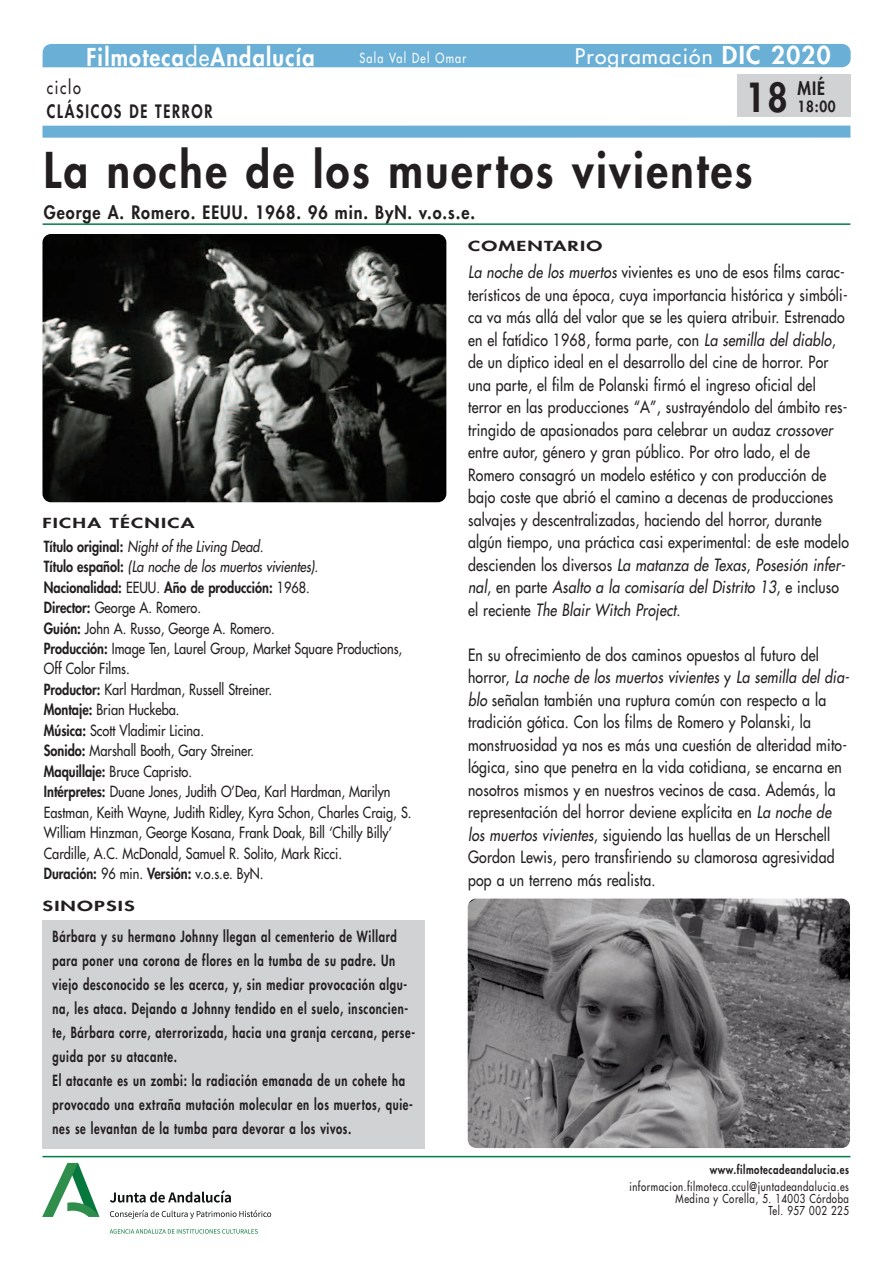
<style>
.page{position:relative;width:893px;height:1263px;background:#fff}
.page>*{position:absolute;margin:0;border:0;box-sizing:border-box;transform-origin:0 0}
.t1{font:800 48px "Futura LT";letter-spacing:.06em;color:#231f20;scale:.9 1}
.t2{font:800 39px "Futura LT";color:#231f20;scale:.9 1}
.t3{font:800 24px "Futura LT";letter-spacing:.06em;color:#fff;scale:.9 1}
.t4{font:21px "Futura LT";letter-spacing:.06em;color:#fff}
.t5{font:800 18px "Futura LT";letter-spacing:.06em;color:#231f20;scale:.9 1}
.t6{font:800 18px "Futura LT";letter-spacing:.115em;color:#231f20;scale:.8 1}
.t7{font:18px "Futura LT";letter-spacing:.115em;color:#231f20;scale:.8 1}
.t8{font:16.5px/22.5px "Futura LT";letter-spacing:.015em;color:#231f20;scale:.85 1}
.t9{font:15px/20.4px "Futura LT";color:#231f20;scale:.85 1}
.t10{font:800 15px/24px "Futura LT";letter-spacing:.06em;color:#231f20;scale:.75 1}
.t11{font:800 15px "Futura LT";letter-spacing:.06em;color:#231f20;scale:.9 1}
.t12{font:800 13.5px "Futura LT";letter-spacing:.06em;color:#231f20;scale:1.5 1}
.t13{font:13.5px "Futura LT";letter-spacing:.115em;color:#fff;scale:.8 1}
.t14{font:12px/12px "Futura LT";letter-spacing:.06em;color:#231f20;text-align:right;scale:.8 1}
.t15{font:800 12px "Futura LT";letter-spacing:.06em;color:#231f20;scale:.8 1}
.s1{font-weight:400}
.s2{font-weight:800;font-size:24px}
.s3{font-weight:800}
.s4{font-style:italic}
</style>
<div class="page">
<img style="left:42px;top:234px;width:404px;height:268px;border-radius:9px">
<div style="left:43px;top:44px;width:808px;height:23px;background:#6aafd6"></div>
<div style="left:43px;top:126px;width:807px;height:12px;background:#6aafd6"></div>
<div style="left:43px;top:920px;width:382px;height:228px;background:#d1d2d4"></div>
<hr style="left:43px;top:223px;width:807px;height:2px;background:#007d43">
<hr style="left:43px;top:1156px;width:807px;height:1px;background:#007d43">
<div style="left:737px;top:74px;width:113px;height:43px;background:#d1d2d4"></div>
<img style="left:43px;top:1162px;width:229px;height:72px">
<img style="left:468px;top:898px;width:382px;height:250px;border-radius:9px">
<h3 class="t3" style="left:86px;top:42px;width:255px">Filmoteca<span class="s1">de</span>Andalucía</h3>
<p class="t4" style="left:575px;top:43px;width:257px">Programación <span class="s2">DIC 2020</span></p>
<p class="t13" style="left:359px;top:49px;width:135px">Sala Val Del Omar</p>
<p class="t7" style="left:47px;top:76px;width:44px">ciclo</p>
<p class="t6" style="left:47px;top:100px;width:208px">CláSICOS DE TERROR</p>
<h2 class="t2" style="left:745px;top:71px;width:49px">18</h2>
<h1 class="t1" style="left:44px;top:138px;width:789px">la noche de los muertos vivientes</h1>
<p class="t5" style="left:44px;top:201px;width:481px">George A. Romero. EEUU. 1968. 96 min. ByN. v.o.s.e.</p>
<p class="t12" style="left:468px;top:237px;width:91px">COMENTARIO</p>
<p class="t5" style="left:797px;top:77px;width:32px">MIÉ</p>
<p class="t11" style="left:797px;top:96px;width:44px">18:00</p>
<p class="t12" style="left:42px;top:514px;width:103px">FICHA TÉCNICA</p>
<p class="t9" style="left:44px;top:536px;width:434px"><span class="s3">Título original:</span> <span class="s4">Night of the Living Dead.<br></span><span class="s3">Título español:</span> <span class="s4">(La noche de los muertos vivientes).<br></span><span class="s3">Nacionalidad:</span> EEUU. <span class="s3">Año de producción:</span> 1968.<br><span class="s3">Director:</span> George A. Romero.<br><span class="s3">Guión:</span> John A. Russo, George A. Romero.<br><span class="s3">Producción:</span> Image Ten, Laurel Group, Market Square Productions, Off Color Films.<br><span class="s3">Productor:</span> Karl Hardman, Russell Streiner.<br><span class="s3">Montaje:</span> Brian Huckeba.<br><span class="s3">Música:</span> Scott Vladimir Licina.<br><span class="s3">Sonido:</span> Marshall Booth, Gary Streiner.<br><span class="s3">Maquillaje:</span> Bruce Capristo.<br><span class="s3">Intérpretes:</span> Duane Jones, Judith O’Dea, Karl Hardman, Marilyn Eastman, Keith Wayne, Judith Ridley, Kyra Schon, Charles Craig, S.<br>William Hinzman, George Kosana, Frank Doak, Bill ‘Chilly Billy’ Cardille, A.C. McDonald, Samuel R. Solito, Mark Ricci.<br><span class="s3">Duración:</span> 96 min. <span class="s3">Versión:</span> v.o.s.e. ByN.</p>
<p class="t12" style="left:43px;top:897px;width:63px">SINOPSIS</p>
<p class="t10" style="left:53px;top:925px;width:485px">Bárbara y su hermano Johnny llegan al cementerio de Willard para poner una corona de flores en la tumba de su padre. Un viejo desconocido se les acerca, y, sin mediar provocación algu&shy;na, les ataca. Dejando a Johnny tendido en el suelo, insconcien&shy;te, Bárbara corre, aterrorizada, hacia una granja cercana, perse&shy;guida por su atacante.<br>El atacante es un zombi: la radiación emanada de un cohete ha provocado una extraña mutación molecular en los muertos, quie&shy;nes se levantan de la tumba para devorar a los vivos.</p>
<p class="t8" style="left:468px;top:261px;width:450px"><span class="s4">La noche de los muertos</span> vivientes es uno de esos films carac&shy;terísticos de una época, cuya importancia histórica y simbóli&shy;ca va más allá del valor que se les quiera atribuir. Estrenado en el fatídico 1968, forma parte, con <span class="s4">La semilla del diablo</span>, de un díptico ideal en el desarrollo del cine de horror. Por una parte, el film de Polanski firmó el ingreso oficial del terror en las producciones “A”, sustrayéndolo del ámbito res&shy;tringido de apasionados para celebrar un audaz <span class="s4">crossover </span>entre autor, género y gran público. Por otro lado, el de Romero consagró un modelo estético y con producción de bajo coste que abrió el camino a decenas de producciones salvajes y descentralizadas, haciendo del horror, durante algún tiempo, una práctica casi experimental: de este modelo descienden los diversos <span class="s4">La matanza de Texas</span>, <span class="s4">Posesión infer&shy;nal</span>, en parte <span class="s4">Asalto a la comisaría del Distrito 13</span>, e incluso el reciente <span class="s4">The Blair Witch Project</span>.</p>
<p class="t8" style="left:468px;top:643px;width:449px">En su ofrecimiento de dos caminos opuestos al futuro del horror, <span class="s4">La noche de los muertos vivientes</span> y <span class="s4">La semilla del dia&shy;blo</span> señalan también una ruptura común con respecto a la tradición gótica. Con los films de Romero y Polanski, la monstruosidad ya nos es más una cuestión de alteridad mito&shy;lógica, sino que penetra en la vida cotidiana, se encarna en nosotros mismos y en nuestros vecinos de casa. Además, la representación del horror deviene explícita en <span class="s4">La noche de los muertos vivientes</span>, siguiendo las huellas de un Herschell Gordon Lewis, pero transfiriendo su clamorosa agresividad pop a un terreno más realista.</p>
<p class="t15" style="left:710px;top:1162px;width:176px">www.filmotecadeandalucia.es</p>
<p class="t14" style="left:629px;top:1180px;width:276px">informacion.filmoteca.ccul@juntadeandalucia.es<br>Medina y Corella, 5. 14003 Córdoba<br>Tel. 957 002 225</p>
</div>
